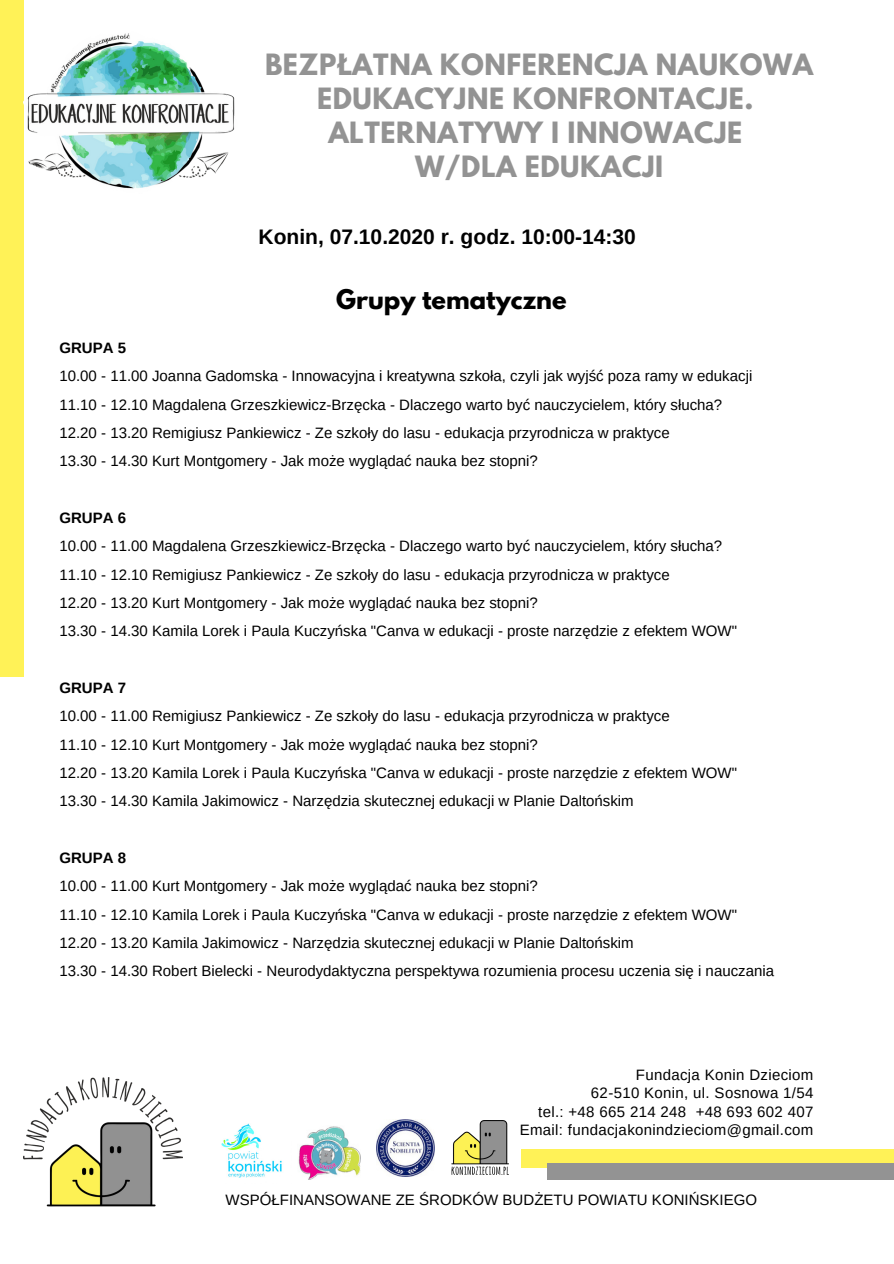
<style>
.page{position:relative;width:894px;height:1264px;background:#fff}
.page>*{position:absolute;margin:0;border:0;box-sizing:border-box;transform-origin:0 0}
.t1{font:700 25.95px/33.8px "League Spartan";letter-spacing:.02em;color:#939393;text-align:center}
.t2{font:700 24px "League Spartan";color:#000}
.t3{font:700 21px "Arimo";color:#000}
.t4{font:15px/28.3px "Arimo";color:#000}
.t5{font:15px/18.5px "Arimo";letter-spacing:.02em;color:#000;text-align:right}
.t6{font:700 15px "Arimo";color:#000}
</style>
<div class="page">
<div style="left:0;top:0;width:24px;height:676px;background:#fff257"></div>
<img style="left:27px;top:33px;width:208px;height:156px">
<div style="left:521px;top:1149px;width:372px;height:18px;background:#fff257"></div>
<div style="left:547px;top:1162px;width:346px;height:17px;background:#939393"></div>
<img style="left:24px;top:1077px;width:158px;height:130px">
<img style="left:221px;top:1123px;width:61px;height:55px">
<img style="left:298px;top:1126px;width:62px;height:53px">
<img style="left:451px;top:1120px;width:57px;height:54px">
<img style="left:377px;top:1119px;width:57px;height:57px">
<h1 class="t1" style="left:265px;top:51px;width:549px">BEZPŁATNA KONFERENCJA NAUKOWA<br>EDUKACYJNE KONFRONTACJE.<br>ALTERNATYWY I INNOWACJE<br>W/DLA EDUKACJI</h1>
<h3 class="t3" style="left:258px;top:225px;width:379px">Konin, 07.10.2020 r. godz. 10:00-14:30</h3>
<h2 class="t2" style="left:336px;top:288px;width:232px">Grupy tematyczne</h2>
<p class="t6" style="left:59px;top:339px;width:68px">GRUPA 5</p>
<p class="t4" style="left:59px;top:362px;width:694px">10.00 - 11.00 Joanna Gadomska - Innowacyjna i kreatywna szkoła, czyli jak wyjść poza ramy w edukacji 11.10 - 12.10 Magdalena Grzeszkiewicz-Brzęcka - Dlaczego warto być nauczycielem, który słucha?<br>12.20 - 13.20 Remigiusz Pankiewicz - Ze szkoły do lasu - edukacja przyrodnicza w praktyce<br>13.30 - 14.30 Kurt Montgomery - Jak może wyglądać nauka bez stopni?</p>
<p class="t6" style="left:59px;top:509px;width:68px">GRUPA 6</p>
<p class="t4" style="left:59px;top:532px;width:679px">10.00 - 11.00 Magdalena Grzeszkiewicz-Brzęcka - Dlaczego warto być nauczycielem, który słucha?<br>11.10 - 12.10 Remigiusz Pankiewicz - Ze szkoły do lasu - edukacja przyrodnicza w praktyce<br>12.20 - 13.20 Kurt Montgomery - Jak może wyglądać nauka bez stopni?<br>13.30 - 14.30 Kamila Lorek i Paula Kuczyńska "Canva w edukacji - proste narzędzie z efektem WOW"</p>
<p class="t6" style="left:59px;top:679px;width:68px">GRUPA 7</p>
<p class="t4" style="left:59px;top:702px;width:679px">10.00 - 11.00 Remigiusz Pankiewicz - Ze szkoły do lasu - edukacja przyrodnicza w praktyce<br>11.10 - 12.10 Kurt Montgomery - Jak może wyglądać nauka bez stopni?<br>12.20 - 13.20 Kamila Lorek i Paula Kuczyńska "Canva w edukacji - proste narzędzie z efektem WOW" 13.30 - 14.30 Kamila Jakimowicz - Narzędzia skutecznej edukacji w Planie Daltońskim</p>
<p class="t6" style="left:59px;top:849px;width:68px">GRUPA 8</p>
<p class="t4" style="left:59px;top:871px;width:716px">10.00 - 11.00 Kurt Montgomery - Jak może wyglądać nauka bez stopni?<br>11.10 - 12.10 Kamila Lorek i Paula Kuczyńska "Canva w edukacji - proste narzędzie z efektem WOW" 12.20 - 13.20 Kamila Jakimowicz - Narzędzia skutecznej edukacji w Planie Daltońskim<br>13.30 - 14.30 Robert Bielecki - Neurodydaktyczna perspektywa rozumienia procesu uczenia się i nauczania</p>
<p class="t5" style="left:519px;top:1065px;width:295px">Fundacja Konin Dzieciom<br>62-510 Konin, ul. Sosnowa 1/54<br>tel.: +48 665 214 248 +48 693 602 407<br>Email: fundacjakonindzieciom@gmail.com</p>
<p class="t4" style="left:225px;top:1185px;width:533px">WSPÓŁFINANSOWANE ZE ŚRODKÓW BUDŻETU POWIATU KONIŃSKIEGO</p>
</div>
